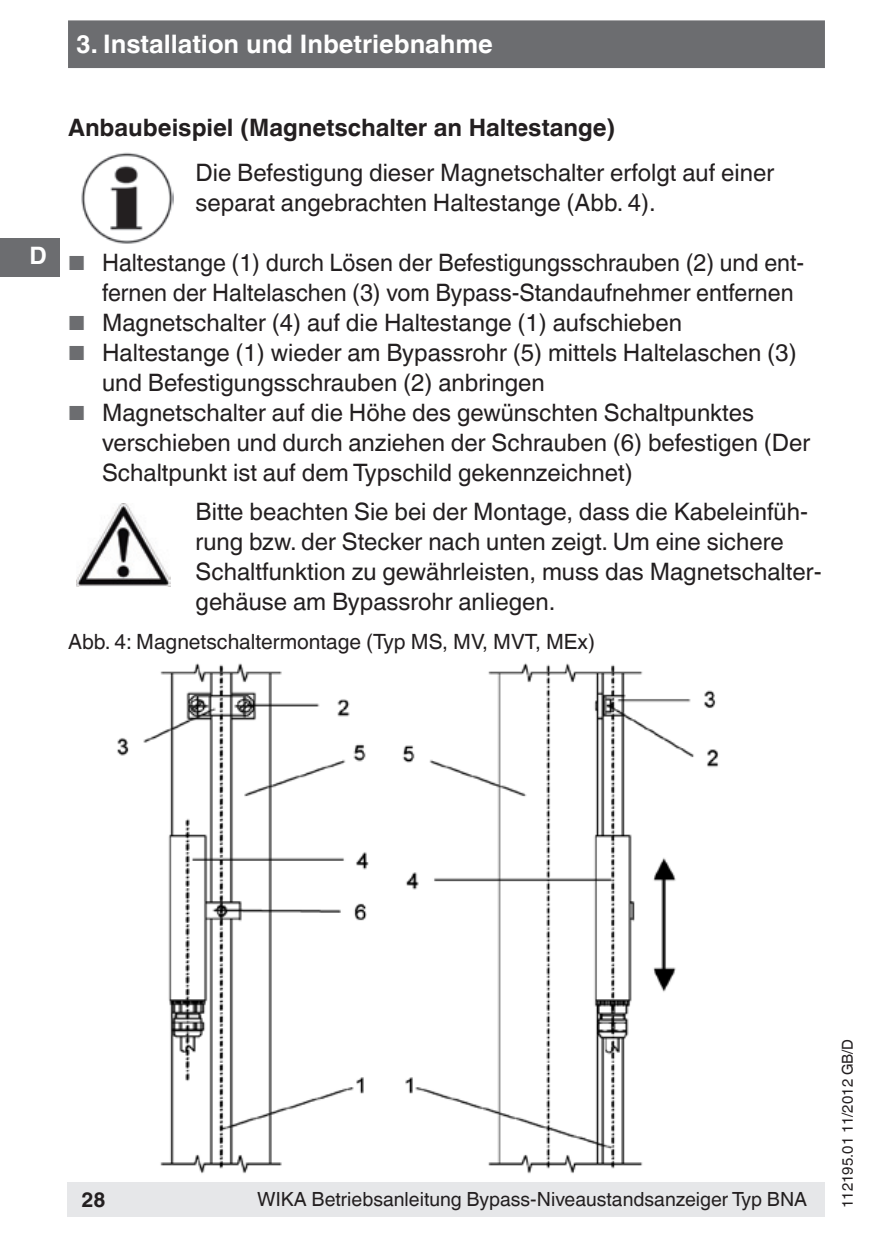
<style>
.page{position:relative;width:893px;height:1259px;background:#fff}
.page>*{position:absolute;margin:0;border:0;box-sizing:border-box;transform-origin:0 0}
.t1{font:700 25.5px "Helvetica World";color:#fff}
.t2{font:24px/30px "Helvetica World";color:#231f20}
.t3{font:700 24px "Helvetica World";color:#231f20}
.t4{font:700 24px "Helvetica World";color:#fff}
.t5{font:21px "Helvetica World";color:#231f20}
.t6{font:700 21px "Helvetica World";color:#231f20}
.t7{font:19.5px "Helvetica World";color:#231f20}
.t8{font:15px "Helvetica World";color:#231f20}
.s1{font-size:20.4px;color:#6c6d70}
</style>
<div class="page">
<div style="left:0;top:238px;width:60px;height:38px;background:#6c6d70"></div>
<div style="left:68px;top:20px;width:757px;height:48px;background:#6c6d70;border:3px solid #6c6d70"></div>
<div style="left:67px;top:1182px;width:758px;height:34px;background:#e6e7e9"></div>
<img style="left:81px;top:152px;width:93px;height:92px">
<img style="left:77px;top:503px;width:93px;height:83px">
<img style="left:117px;top:663px;width:602px;height:511px">
<p class="t1" style="left:76px;top:30px;width:418px">3. Installation und Inbetriebnahme</p>
<p class="t4" style="left:29px;top:242px;width:19px">D</p>
<p class="t3" style="left:68px;top:114px;width:549px">Anbaubeispiel (Magnetschalter an Haltestange)</p>
<p class="t2" style="left:196px;top:158px;width:580px">Die Befestigung dieser Magnetschalter erfolgt auf einer separat angebrachten Haltestange (Abb. 4).</p>
<p class="t2" style="left:102px;top:248px;width:704px;text-indent:-34px"><span class="s1">■</span> Haltestange (1) durch Lösen der Befestigungsschrauben (2) und ent&shy;fernen der Haltelaschen (3) vom Bypass-Standaufnehmer entfernen</p>
<p class="t2" style="left:68px;top:308px;width:615px"><span class="s1">■</span> Magnetschalter (4) auf die Haltestange (1) aufschieben</p>
<p class="t2" style="left:102px;top:338px;width:696px;text-indent:-34px"><span class="s1">■</span> Haltestange (1) wieder am Bypassrohr (5) mittels Haltelaschen (3) und Befestigungsschrauben (2) anbringen</p>
<p class="t2" style="left:102px;top:398px;width:710px;text-indent:-34px"><span class="s1">■</span> Magnetschalter auf die Höhe des gewünschten Schaltpunktes verschieben und durch anziehen der Schrauben (6) befestigen (Der<br>Schaltpunkt ist auf dem Typschild gekennzeichnet)</p>
<p class="t2" style="left:196px;top:497px;width:628px">Bitte beachten Sie bei der Montage, dass die Kabeleinfüh&shy;rung bzw. der Stecker nach unten zeigt. Um eine sichere Schaltfunktion zu gewährleisten, muss das Magnetschalter&shy;gehäuse am Bypassrohr anliegen.</p>
<p class="t5" style="left:68px;top:629px;width:528px">Abb. 4: Magnetschaltermontage (Typ MS, MV, MVT, MEx)</p>
<p class="t6" style="left:81px;top:1187px;width:26px">28</p>
<p class="t7" style="left:257px;top:1188px;width:552px">WIKA Betriebsanleitung Bypass-Niveaustandsanzeiger Typ BNA</p>
<p class="t8" style="left:839px;top:1208px;width:171px;rotate:-90deg">112195.01 11/2012 GB/D</p>
</div>
